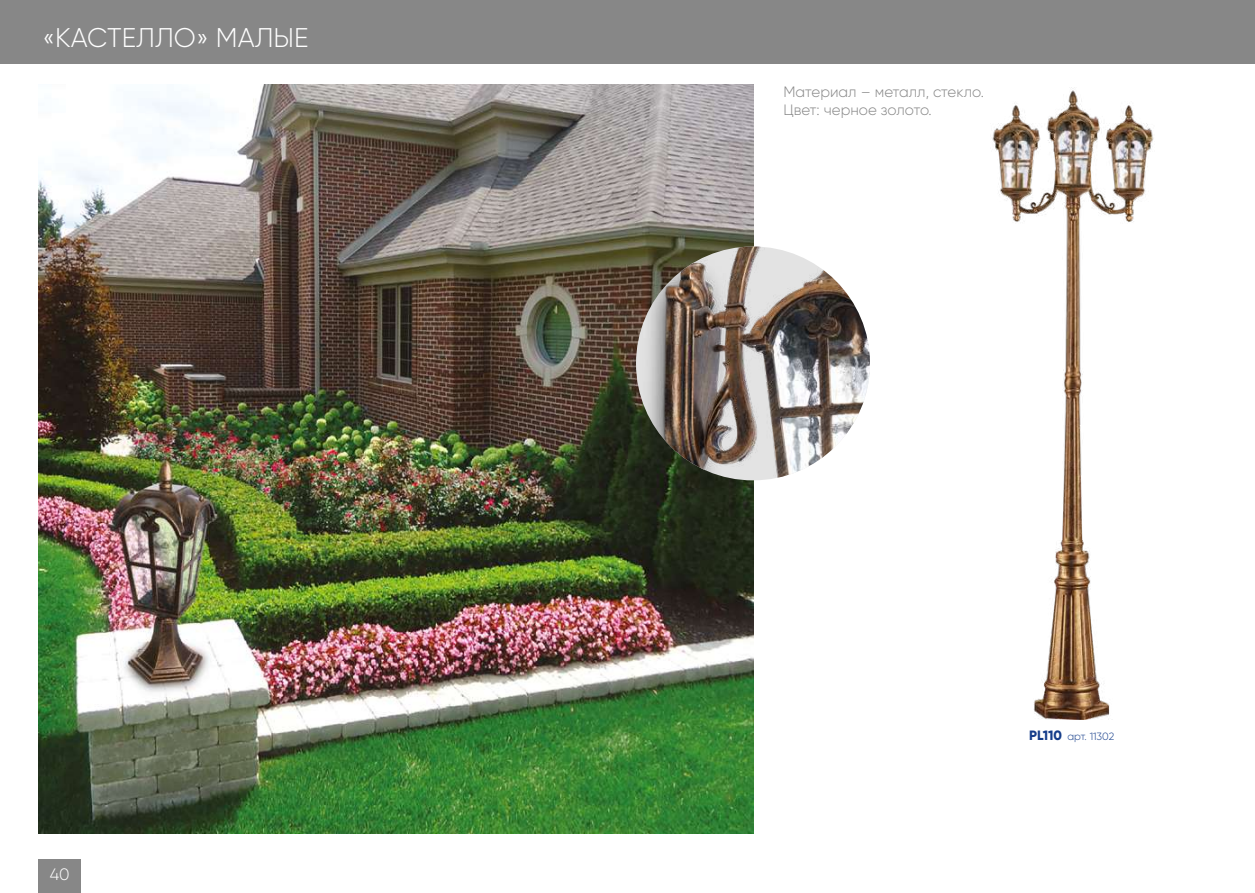
<style>
.page{position:relative;width:1255px;height:893px;background:#fff}
.page>*{position:absolute;margin:0;border:0;box-sizing:border-box;transform-origin:0 0}
.t1{font:300 27px "Gilroy";color:#fff}
.t2{font:300 16.5px "Gilroy";color:#fff}
.t3{font:300 15px/18px "Gilroy";color:#878787}
.t4{font:300 10.5px "Gilroy";color:#153d8a}
.s1{font-weight:800;font-size:13.5px}
</style>
<div class="page">
<div style="left:0;top:0;width:1254px;height:64px;background:#878787"></div>
<div style="left:38px;top:859px;width:43px;height:34px;background:#878787"></div>
<img style="left:992px;top:87px;width:162px;height:633px">
<img style="left:38px;top:85px;width:715px;height:748px">
<img style="left:636px;top:246px;width:234px;height:234px;border-radius:117px">
<h1 class="t1" style="left:43px;top:21px;width:267px">«КАСТЕЛЛО» МАЛЫЕ</h1>
<p class="t2" style="left:50px;top:864px;width:21px">40</p>
<p class="t3" style="left:783px;top:83px;width:202px">Материал – металл, стекло.<br>Цвет: черное золото.</p>
<p class="t4" style="left:1029px;top:730px;width:87px"><span class="s1">PL110</span> арт. 11302</p>
</div>
